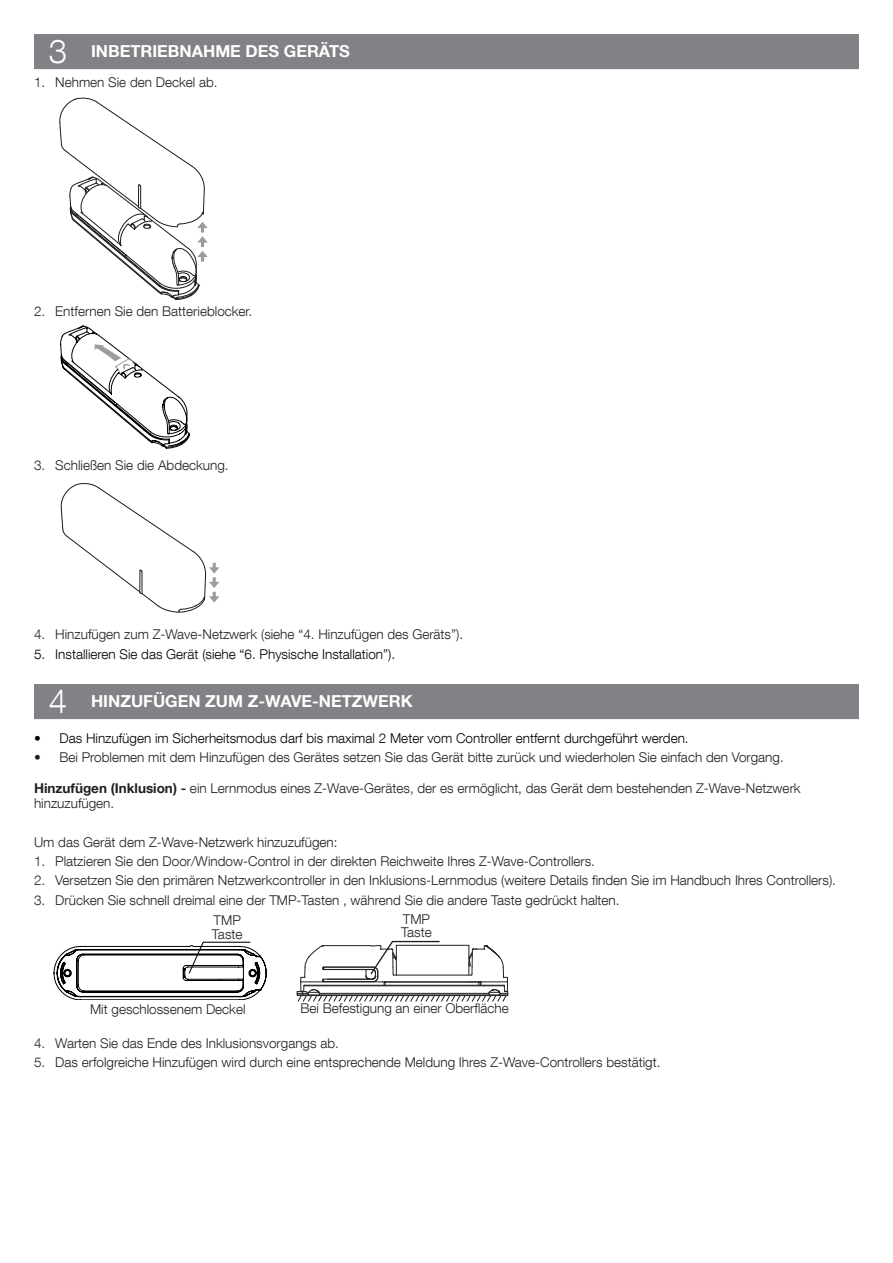
<style>
.page{position:relative;width:893px;height:1263px;background:#fff}
.page>*{position:absolute;margin:0;border:0;box-sizing:border-box;transform-origin:0 0}
.t1{font:300 33px "Helvetica Neue LT Com";color:#fff}
.titolo{font:700 16.5px "Helvetica Neue LT Com";color:#fff}
.t2{font:300 13.5px/13.5px "Helvetica Neue LT Com";color:#231f20}
.t3{font:300 13.5px "Helvetica Neue LT Com";color:#000}
.s1{font-weight:700}
</style>
<div class="page">
<div style="left:34px;top:34px;width:825px;height:35px;background:#808285"></div>
<div style="left:34px;top:684px;width:825px;height:35px;background:#808285"></div>
<svg style="left:60px;top:326px;width:130px;height:122px"></svg>
<svg style="left:59px;top:98px;width:149px;height:202px"></svg>
<svg style="left:61px;top:483px;width:158px;height:129px"></svg>
<svg style="left:54px;top:942px;width:212px;height:58px"></svg>
<svg style="left:296px;top:941px;width:212px;height:60px"></svg>
<p class="t1" style="left:49px;top:31px;width:20px">3</p>
<p class="titolo" style="left:91px;top:41px;width:260px">INBETRIEBNAHME DES GERÄTS</p>
<p class="t2" style="left:34px;top:75px;width:185px">1. Nehmen Sie den Deckel ab.</p>
<p class="t2" style="left:34px;top:304px;width:220px">2. Entfernen Sie den Batterieblocker.</p>
<p class="t2" style="left:34px;top:458px;width:196px">3. Schließen Sie die Abdeckung.</p>
<p class="t2" style="left:34px;top:628px;width:431px">4. Hinzufügen zum Z-Wave-Netzwerk (siehe “4. Hinzufügen des Geräts”).</p>
<p class="t3" style="left:34px;top:646px;width:363px">5. Installieren Sie das Gerät (siehe “6. Physische Installation”).</p>
<p class="t1" style="left:49px;top:681px;width:20px">4</p>
<p class="titolo" style="left:91px;top:691px;width:323px">HINZUFÜGEN ZUM Z-WAVE-NETZWERK</p>
<p class="t3" style="left:34px;top:730px;width:656px">• Das Hinzufügen im Sicherheitsmodus darf bis maximal 2 Meter vom Controller entfernt durchgeführt werden.</p>
<p class="t2" style="left:34px;top:750px;width:751px">• Bei Problemen mit dem Hinzufügen des Gerätes setzen Sie das Gerät bitte zurück und wiederholen Sie einfach den Vorgang.</p>
<p class="t2" style="left:34px;top:781px;width:768px;line-height:15px"><span class="s1">Hinzufügen (Inklusion) -</span> ein Lernmodus eines Z-Wave-Gerätes, der es ermöglicht, das Gerät dem bestehenden Z-Wave-Netzwerk hinzuzufügen.</p>
<p class="t2" style="left:34px;top:835px;width:305px">Um das Gerät dem Z-Wave-Netzwerk hinzuzufügen:</p>
<p class="t2" style="left:34px;top:854px;width:562px">1. Platzieren Sie den Door/Window-Control in der direkten Reichweite Ihres Z-Wave-Controllers.</p>
<p class="t2" style="left:34px;top:873px;width:803px">2. Versetzen Sie den primären Netzwerkcontroller in den Inklusions-Lernmodus (weitere Details finden Sie im Handbuch Ihres Controllers).</p>
<p class="t2" style="left:34px;top:893px;width:587px">3. Drücken Sie schnell dreimal eine der TMP-Tasten , während Sie die andere Taste gedrückt halten.</p>
<p class="t2" style="left:212px;top:913px;width:32px">TMP<br>Taste</p>
<p class="t2" style="left:90px;top:1002px;width:157px">Mit geschlossenem Deckel</p>
<p class="t2" style="left:401px;top:912px;width:32px">TMP<br>Taste</p>
<p class="t2" style="left:301px;top:1001px;width:210px">Bei Befestigung an einer Oberfläche</p>
<p class="t2" style="left:34px;top:1036px;width:306px">4. Warten Sie das Ende des Inklusionsvorgangs ab.</p>
<p class="t2" style="left:34px;top:1055px;width:628px">5. Das erfolgreiche Hinzufügen wird durch eine entsprechende Meldung Ihres Z-Wave-Controllers bestätigt.</p>
</div>
